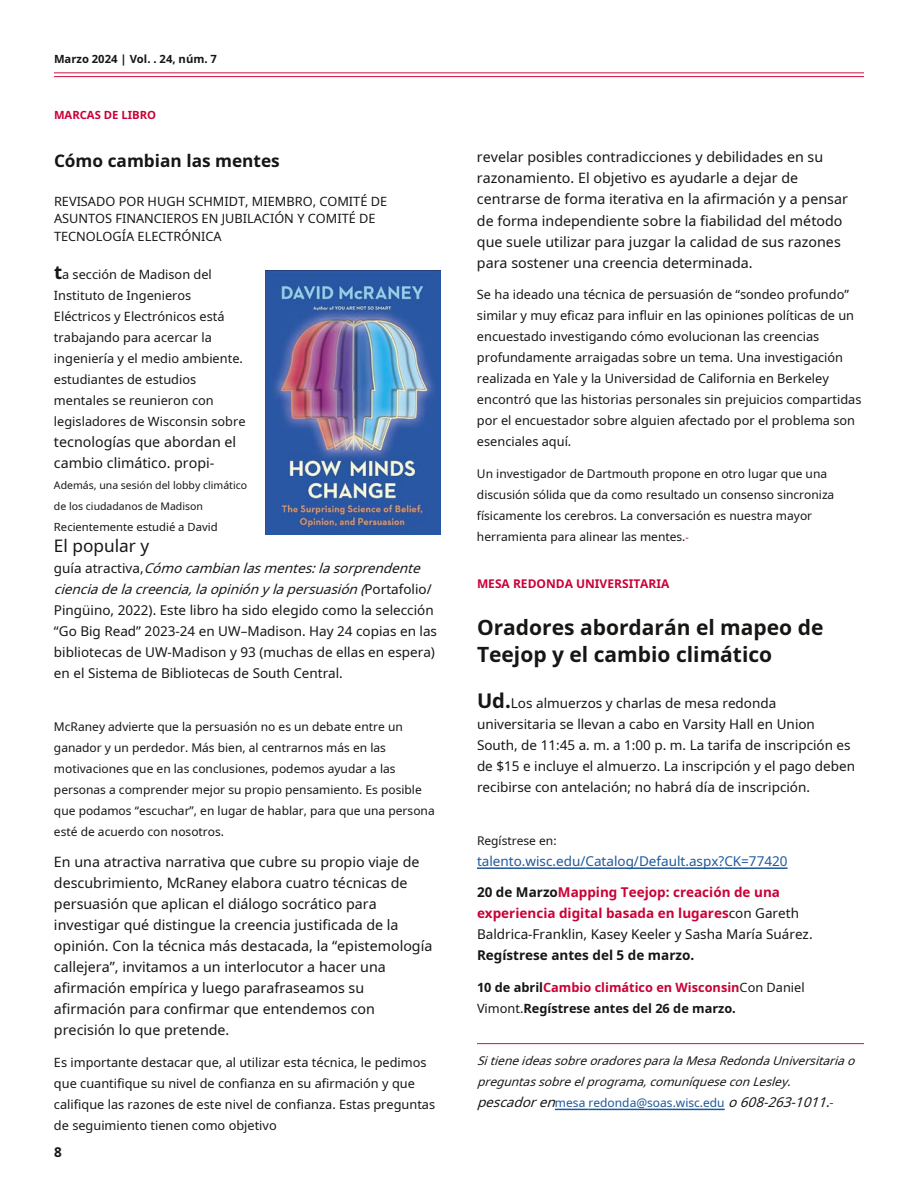
<style>
.page{position:relative;width:918px;height:1188px;background:#fff}
.page>*{position:absolute;margin:0;border:0;box-sizing:border-box;transform-origin:0 0}
.t1{font:700 21px/27px "Noto Sans";color:#171615}
.t2{font:700 17.25px "Noto Sans";color:#171615}
.t3{font:17.25px "Noto Sans";color:#171615}
.t4{font:14.25px/21px "Noto Sans";color:#171615}
.t5{font:13.5px/21px "Noto Sans";color:#171615}
.t6{font:700 13.5px/21px "Noto Sans";color:#ca0036}
.t7{font:13.5px "Noto Sans";color:#1d589b}
.t8{font:700 13.5px "Noto Sans";color:#171615}
.t9{font:12.75px/21px "Noto Sans";color:#171615}
.t10{font:700 12.75px/21px "Noto Sans";color:#171615}
.t11{font:12px/21px "Noto Sans";color:#171615}
.t12{font:italic 12px/21px "Noto Sans";color:#171615}
.t13{font:700 12px "Noto Sans";color:#ca0036}
.t14{font:11.25px "Noto Sans";color:#171615}
.t15{font:700 11.25px "Noto Sans";color:#171615}
.t16{font:700 11.25px "Noto Sans";color:#ca0036}
.t17{font:10.5px/21px "Noto Sans";color:#171615}
.s1{font-weight:700;font-size:18.75px}
.s2{font-style:italic}
.s3{font-size:10.5px;color:#ca0036}
.s4{font-weight:700;font-size:20.25px}
.s5{color:#171615}
.s6{font-weight:400;color:#171615}
.s7{color:#ca0036}
.s8{font-weight:400}
.s9{font-size:13.5px}
.s10{font-style:normal;color:#1d589b}
.s11{font-style:normal;font-size:12.75px;color:#ca0036}
</style>
<div class="page">
<hr style="left:54px;top:72px;width:810px;height:1px;background:#cd1141">
<hr style="left:54px;top:76px;width:810px;height:1px;background:#cd1141">
<img style="left:266px;top:270px;width:175px;height:265px">
<hr style="left:477px;top:1043px;width:387px;height:1px;background:#cd1141">
<hr style="left:477px;top:867px;width:108px;height:2px;background:#1d589b">
<hr style="left:585px;top:867px;width:54px;height:2px;background:#1d589b">
<hr style="left:639px;top:867px;width:85px;height:2px;background:#1d589b">
<hr style="left:724px;top:867px;width:64px;height:2px;background:#1d589b">
<hr style="left:555px;top:1109px;width:34px;height:1px;background:#1d589b">
<hr style="left:589px;top:1109px;width:136px;height:1px;background:#1d589b">
<p class="t15" style="left:54px;top:51px;width:165px">Marzo 2024 | Vol. . 24, núm. 7</p>
<p class="t16" style="left:54px;top:106px;width:104px">MARCAS DE LIBRO</p>
<h2 class="t2" style="left:54px;top:148px;width:227px">Cómo cambian las mentes</h2>
<p class="t4" style="left:477px;top:146px;width:372px">revelar posibles contradicciones y debilidades en su razonamiento. El objetivo es ayudarle a dejar de centrarse de forma iterativa en la afirmación y a pensar de forma independiente sobre la fiabilidad del método que suele utilizar para juzgar la calidad de sus razones para sostener una creencia determinada.</p>
<p class="t9" style="left:54px;top:192px;width:335px;line-height:18px">REVISADO POR HUGH SCHMIDT, MIEMBRO, COMITÉ DE<br>ASUNTOS FINANCIEROS EN JUBILACIÓN Y COMITÉ DE<br>TECNOLOGÍA ELECTRÓNICA</p>
<p class="t9" style="left:54px;top:264px;width:193px"><span class="s1">t</span>a sección de Madison del<br>Instituto de Ingenieros<br>Eléctricos y Electrónicos está trabajando para acercar la ingeniería y el medio ambiente. estudiantes de estudios mentales se reunieron con legisladores de Wisconsin sobre</p>
<p class="t4" style="left:54px;top:431px;width:184px">tecnologías que abordan el cambio climático. propi-</p>
<p class="t17" style="left:54px;top:474px;width:195px">Además, una sesión del lobby climático de los ciudadanos de Madison</p>
<p class="t14" style="left:54px;top:519px;width:165px">Recientemente estudié a David</p>
<h2 class="t3" style="left:54px;top:534px;width:97px">El popular y</h2>
<p class="t5" style="left:54px;top:557px;width:385px">g u í a a t r a c t i v a , <span class="s2">Cómocambianlasmentes:lasorprendente cienciadelacreencia,laopiniónylapersuasión(</span>P o r t a f o l i o / Pingüino, 2022). Este libro ha sido elegido como la selección “Go Big Read” 2023-24 en UW–Madison. Hay 24 copias en las bibliotecas de UW-Madison y 93 (muchas de ellas en espera) en el Sistema de Bibliotecas de South Central.</p>
<p class="t9" style="left:477px;top:284px;width:386px">Se ha ideado una técnica de persuasión de “sondeo profundo” similar y muy eficaz para influir en las opiniones políticas de un encuestado investigando cómo evolucionan las creencias profundamente arraigadas sobre un tema. Una investigación realizada en Yale y la Universidad de California en Berkeley encontró que las historias personales sin prejuicios compartidas por el encuestador sobre alguien afectado por el problema son esenciales aquí.</p>
<p class="t11" style="left:477px;top:462px;width:359px">Un investigador de Dartmouth propone en otro lugar que una discusión sólida que da como resultado un consenso sincroniza físicamente los cerebros. La conversación es nuestra mayor herramienta para alinear las mentes.<span class="s3">-</span></p>
<p class="t13" style="left:477px;top:575px;width:194px">MESA REDONDA UNIVERSITARIA</p>
<h1 class="t1" style="left:477px;top:613px;width:348px">Oradores abordarán el mapeo de<br>Teejop y el cambio climático</h1>
<p class="t5" style="left:477px;top:692px;width:380px"><span class="s4">Ud.</span>Los almuerzos y charlas de mesa redonda universitaria se llevan a cabo en Varsity Hall en Union South, de 11:45 a. m. a 1:00 p. m. La tarifa de inscripción es de $15 e incluye el almuerzo. La inscripción y el pago deben recibirse con antelación; no habrá día de inscripción.</p>
<p class="t11" style="left:54px;top:715px;width:382px">McRaney advierte que la persuasión no es un debate entre un ganador y un perdedor. Más bien, al centrarnos más en las motivaciones que en las conclusiones, podemos ayudar a las personas a comprender mejor su propio pensamiento. Es posible que podamos “escuchar”, en lugar de hablar, para que una persona esté de acuerdo con nosotros.</p>
<p class="t11" style="left:477px;top:829px;width:81px">Regístrese en:</p>
<p class="t4" style="left:54px;top:851px;width:380px">En una atractiva narrativa que cubre su propio viaje de descubrimiento, McRaney elabora cuatro técnicas de persuasión que aplican el diálogo socrático para investigar qué distingue la creencia justificada de la opinión. Con la técnica más destacada, la “epistemología callejera”, invitamos a un interlocutor a hacer una afirmación empírica y luego parafraseamos su afirmación para confirmar que entendemos con precisión lo que pretende.</p>
<p class="t7" style="left:477px;top:851px;width:312px">talento.wisc.edu/Catalog/Default.aspx?CK=77420</p>
<p class="t6" style="left:477px;top:881px;width:337px"><span class="s5">20 de Marzo</span>Mapping Teejop: creación de una experiencia digital basada en lugares<span class="s6">con Gareth<br>Baldrica-Franklin, Kasey Keeler y Sasha María Suárez.</span></p>
<p class="t8" style="left:477px;top:946px;width:219px">Regístrese antes del 5 de marzo.</p>
<p class="t10" style="left:477px;top:976px;width:329px">10 de abril<span class="s7">Cambio climático en Wisconsin</span><span class="s8">Con Daniel<br>Vimont.</span>Regístrese antes del 26 de marzo.</p>
<p class="t9" style="left:54px;top:1051px;width:383px">Es importante destacar que, al utilizar esta técnica, le pedimos que cuantifique su nivel de confianza en su afirmación y que califique las razones de este nivel de confianza. Estas preguntas de seguimiento tienen como objetivo</p>
<p class="t12" style="left:477px;top:1050px;width:384px">SitieneideassobreoradoresparalaMesaRedondaUniversitariao preguntassobreelprograma,comuníqueseconLesley. <span class="s9">pescadoren</span><span class="s10">mesa redonda@soas.wisc.edu</span> <span class="s9">o608-263-1011.</span><span class="s11">-</span></p>
<p class="t8" style="left:54px;top:1142px;width:9px">8</p>
</div>
